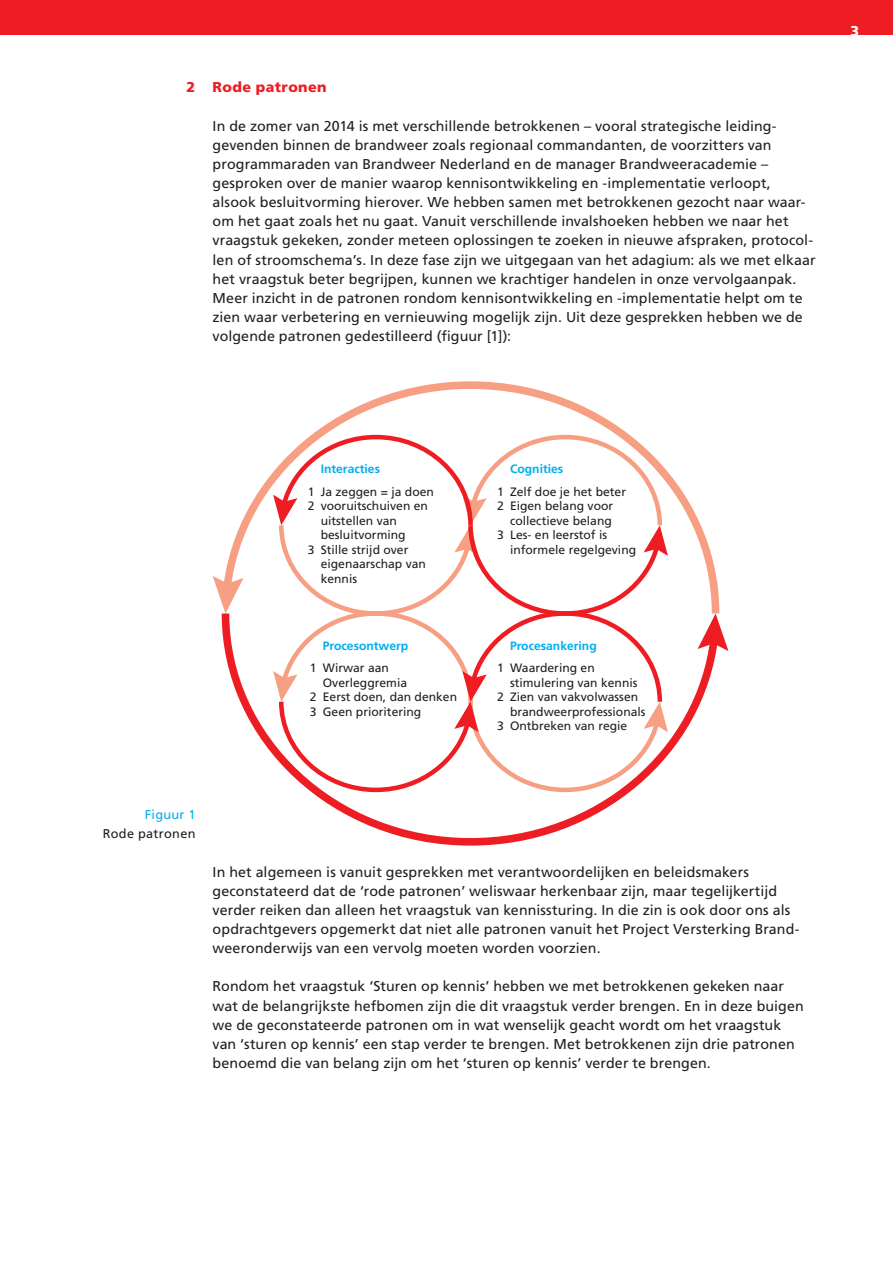
<style>
.page{position:relative;width:893px;height:1263px;background:#fff}
.page>*{position:absolute;margin:0;border:0;box-sizing:border-box;transform-origin:0 0}
.t1{font:14.25px/19px "Frutiger LT Std";letter-spacing:.005em;color:#231f20}
.t2{font:900 14.25px "Frutiger LT Std";letter-spacing:.03em;color:#ee1d23}
.t3{font:900 14.25px "Frutiger LT Std";color:#fff}
.t4{font:12.75px "Frutiger LT Std";letter-spacing:.025em;color:#231f20}
.t5{font:12.75px "Frutiger LT Std";letter-spacing:.025em;color:#00aeef}
.t6{font:12.15px/14.5px "Frutiger LT Std";color:#231f20}
.t7{font:700 12.15px "Frutiger LT Std";color:#00aeef}
</style>
<div class="page">
<div style="left:0;top:0;width:893px;height:35px;background:#ee1d23"></div>
<svg style="left:225px;top:381px;width:495px;height:225px"></svg>
<svg style="left:213px;top:576px;width:30px;height:30px"></svg>
<svg style="left:221px;top:606px;width:499px;height:240px"></svg>
<svg style="left:698px;top:613px;width:30px;height:38px"></svg>
<p class="t2" style="left:187px;top:79px;width:142px">2 Rode patronen</p>
<p class="t1" style="left:213px;top:116px;width:604px">In de zomer van 2014 is met verschillende betrokkenen – vooral strategische leiding&shy;gevenden binnen de brandweer zoals regionaal commandanten, de voorzitters van programmaraden van Brandweer Nederland en de manager Brandweeracademie – gesproken over de manier waarop kennisontwikkeling en -implementatie verloopt, alsook besluitvorming hierover. We hebben samen met betrokkenen gezocht naar waar&shy;om het gaat zoals het nu gaat. Vanuit verschillende invalshoeken hebben we naar het vraagstuk gekeken, zonder meteen oplossingen te zoeken in nieuwe afspraken, protocol&shy;len of stroomschema’s. In deze fase zijn we uitgegaan van het adagium: als we met elkaar het vraagstuk beter begrijpen, kunnen we krachtiger handelen in onze vervolgaanpak.<br>Meer inzicht in de patronen rondom kennisontwikkeling en -implementatie helpt om te zien waar verbetering en vernieuwing mogelijk zijn. Uit deze gesprekken hebben we de volgende patronen gedestilleerd (figuur [1]):</p>
<p class="t3" style="left:850px;top:22px;width:10px">3</p>
<p class="t7" style="left:321px;top:462px;width:61px">Interacties</p>
<p class="t6" style="left:308px;top:484px;width:128px">1 Ja zeggen = ja doen</p>
<p class="t6" style="left:308px;top:499px;width:122px">2 vooruitschuiven en</p>
<p class="t6" style="left:321px;top:513px;width:78px">uitstellen van</p>
<p class="t6" style="left:321px;top:528px;width:86px">besluitvorming</p>
<p class="t6" style="left:308px;top:542px;width:102px">3 Stille strijd over</p>
<p class="t6" style="left:321px;top:557px;width:107px">eigenaarschap van</p>
<p class="t6" style="left:321px;top:571px;width:38px">kennis</p>
<p class="t7" style="left:323px;top:638px;width:87px">Procesontwerp</p>
<p class="t6" style="left:310px;top:660px;width:81px">1 Wirwar aan</p>
<p class="t6" style="left:323px;top:675px;width:86px">Overleggremia</p>
<p class="t6" style="left:310px;top:690px;width:149px">2 Eerst doen, dan denken</p>
<p class="t6" style="left:310px;top:704px;width:113px">3 Geen prioritering</p>
<p class="t7" style="left:510px;top:462px;width:55px">Cognities</p>
<p class="t6" style="left:497px;top:484px;width:130px">1 Zelf doe je het beter<br>2 Eigen belang voor</p>
<p class="t6" style="left:510px;top:513px;width:103px">collectieve belang</p>
<p class="t6" style="left:497px;top:528px;width:112px">3 Les- en leerstof is</p>
<p class="t6" style="left:510px;top:542px;width:128px">informele regelgeving</p>
<p class="t7" style="left:510px;top:638px;width:88px">Procesankering</p>
<p class="t6" style="left:497px;top:660px;width:99px">1 Waardering en</p>
<p class="t6" style="left:510px;top:675px;width:129px">stimulering van kennis</p>
<p class="t6" style="left:497px;top:690px;width:143px">2 Zien van vakvolwassen</p>
<p class="t6" style="left:510px;top:704px;width:137px">brandweerprofessionals</p>
<p class="t6" style="left:497px;top:719px;width:132px">3 Ontbreken van regie</p>
<p class="t5" style="left:145px;top:807px;width:52px">Figuur 1</p>
<p class="t4" style="left:103px;top:826px;width:94px">Rode patronen</p>
<p class="t1" style="left:213px;top:862px;width:588px">In het algemeen is vanuit gesprekken met verantwoordelijken en beleidsmakers geconstateerd dat de ‘rode patronen’ weliswaar herkenbaar zijn, maar tegelijkertijd verder reiken dan alleen het vraagstuk van kennissturing. In die zin is ook door ons als opdrachtgevers opgemerkt dat niet alle patronen vanuit het Project Versterking Brand&shy;weeronderwijs van een vervolg moeten worden voorzien.</p>
<p class="t1" style="left:213px;top:977px;width:593px">Rondom het vraagstuk ‘Sturen op kennis’ hebben we met betrokkenen gekeken naar wat de belangrijkste hefbomen zijn die dit vraagstuk verder brengen. En in deze buigen we de geconstateerde patronen om in wat wenselijk geacht wordt om het vraagstuk van ‘sturen op kennis’ een stap verder te brengen. Met betrokkenen zijn drie patronen benoemd die van belang zijn om het ‘sturen op kennis’ verder te brengen.</p>
</div>
